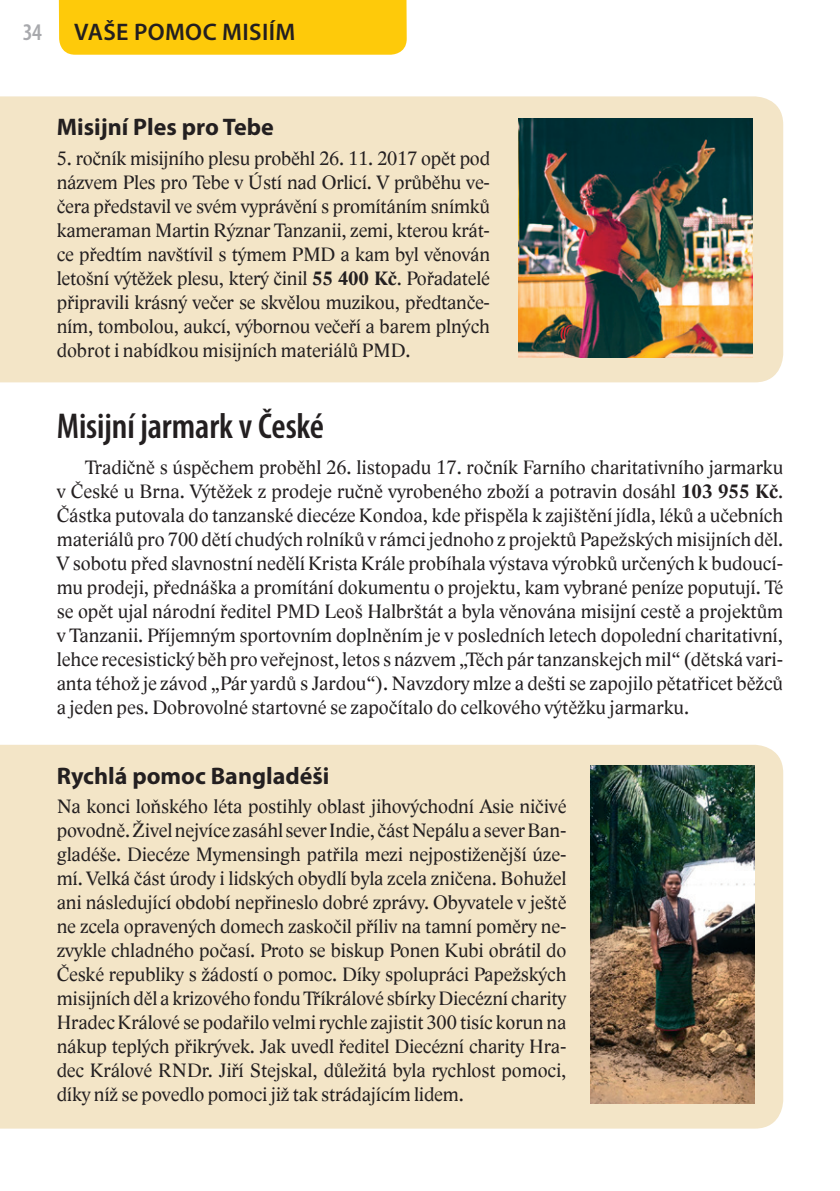
<style>
.page{position:relative;width:840px;height:1191px;background:#fff}
.page>*{position:absolute;margin:0;border:0;box-sizing:border-box;transform-origin:0 0}
.t1{font:600 condensed 36px "Myriad Pro";letter-spacing:-.005em;color:#231f20}
.t2{font:700 24px "Myriad Pro";color:#231f20}
.t3{font:600 24px "Myriad Pro";letter-spacing:.015em;color:#231f20}
.t4{font:600 condensed 24px "Myriad Pro";color:#a8a9ad}
.t5{font:20px/24px "Lido STFCE";color:#231f20;text-align:justify}
.s1{font-weight:700}
</style>
<div class="page">
<div style="left:0;top:745px;width:782px;height:383px;background:#f3e5c7"></div>
<div style="left:0;top:96px;width:782px;height:286px;background:#f3e5c7"></div>
<img style="left:518px;top:118px;width:234px;height:239px">
<img style="left:590px;top:765px;width:164px;height:338px">
<svg style="left:56px;top:0;width:353px;height:383px;background:#f5e4b2"></svg>
<p class="t4" style="left:23px;top:19px;width:21px">34</p>
<p class="t3" style="left:74px;top:19px;width:208px">VAŠE POMOC MISIÍM</p>
<p class="t2" style="left:57px;top:114px;width:218px">Misijní Ples pro Tebe</p>
<p class="t5" style="left:57px;top:146px;width:434px">5. ročník misijního plesu proběhl 26. 11. 2017 opět pod názvem Ples pro Tebe v Ústí nad Orlicí. V průběhu ve&shy;čera představil ve svém vyprávění s promítáním snímků kameraman Martin Rýznar Tanzanii, zemi, kterou krát&shy;ce předtím navštívil s týmem PMD a kam byl věnován letošní výtěžek plesu, který činil <span class="s1">55 400 Kč</span>. Pořadatelé připravili krásný večer se skvělou muzikou, předtanče&shy;ním, tombolou, aukcí, výbornou večeří a barem plných dobrot i nabídkou misijních materiálů PMD.</p>
<h1 class="t1" style="left:57px;top:406px;width:269px">Misijní jarmark v České</h1>
<p class="t5" style="left:57px;top:455px;width:727px;text-indent:28px">Tradičně s úspěchem proběhl 26. listopadu 17. ročník Farního charitativního jarmarku v České u Brna. Výtěžek z prodeje ručně vyrobeného zboží a potravin dosáhl <span class="s1">103 955 Kč</span>.<br>Částka putovala do tanzanské diecéze Kondoa, kde přispěla k zajištění jídla, léků a učebních materiálů pro 700 dětí chudých rolníků v rámci jednoho z projektů Papežských misijních děl.<br>V sobotu před slavnostní nedělí Krista Krále probíhala výstava výrobků určených k budoucí&shy;mu prodeji, přednáška a promítání dokumentu o projektu, kam vybrané peníze poputují. Té se opět ujal národní ředitel PMD Leoš Halbrštát a byla věnována misijní cestě a projektům v Tanzanii. Příjemným sportovním doplněním je v posledních letech dopolední charitativní, lehce recesistický běh pro veřejnost, letos s názvem „Těch pár tanzanskejch mil“ (dětská vari&shy;anta téhož je závod „Pár yardů s Jardou“). Navzdory mlze a dešti se zapojilo pětatřicet běžců a jeden pes. Dobrovolné startovné se započítalo do celkového výtěžku jarmarku.</p>
<p class="t2" style="left:57px;top:762px;width:274px">Rychlá pomoc Bangladéši</p>
<p class="t5" style="left:57px;top:795px;width:511px">Na konci loňského léta postihly oblast jihovýchodní Asie ničivé povodně. Živel nejvíce zasáhl sever Indie, část Nepálu a sever Ban&shy;gladéše. Diecéze Mymensingh patřila mezi nejpostiženější úze&shy;mí. Velká část úrody i lidských obydlí byla zcela zničena. Bohužel ani následující období nepřineslo dobré zprávy. Obyvatele v ještě ne zcela opravených domech zaskočil příliv na tamní poměry ne&shy;zvykle chladného počasí. Proto se biskup Ponen Kubi obrátil do České republiky s žádostí o pomoc. Díky spolupráci Papežských misijních děl a krizového fondu Tříkrálové sbírky Diecézní charity Hradec Králové se podařilo velmi rychle zajistit 300 tisíc korun na nákup teplých přikrývek. Jak uvedl ředitel Diecézní charity Hra&shy;dec Králové RNDr. Jiří Stejskal, důležitá byla rychlost pomoci, díky níž se povedlo pomoci již tak strádajícím lidem.</p>
</div>
